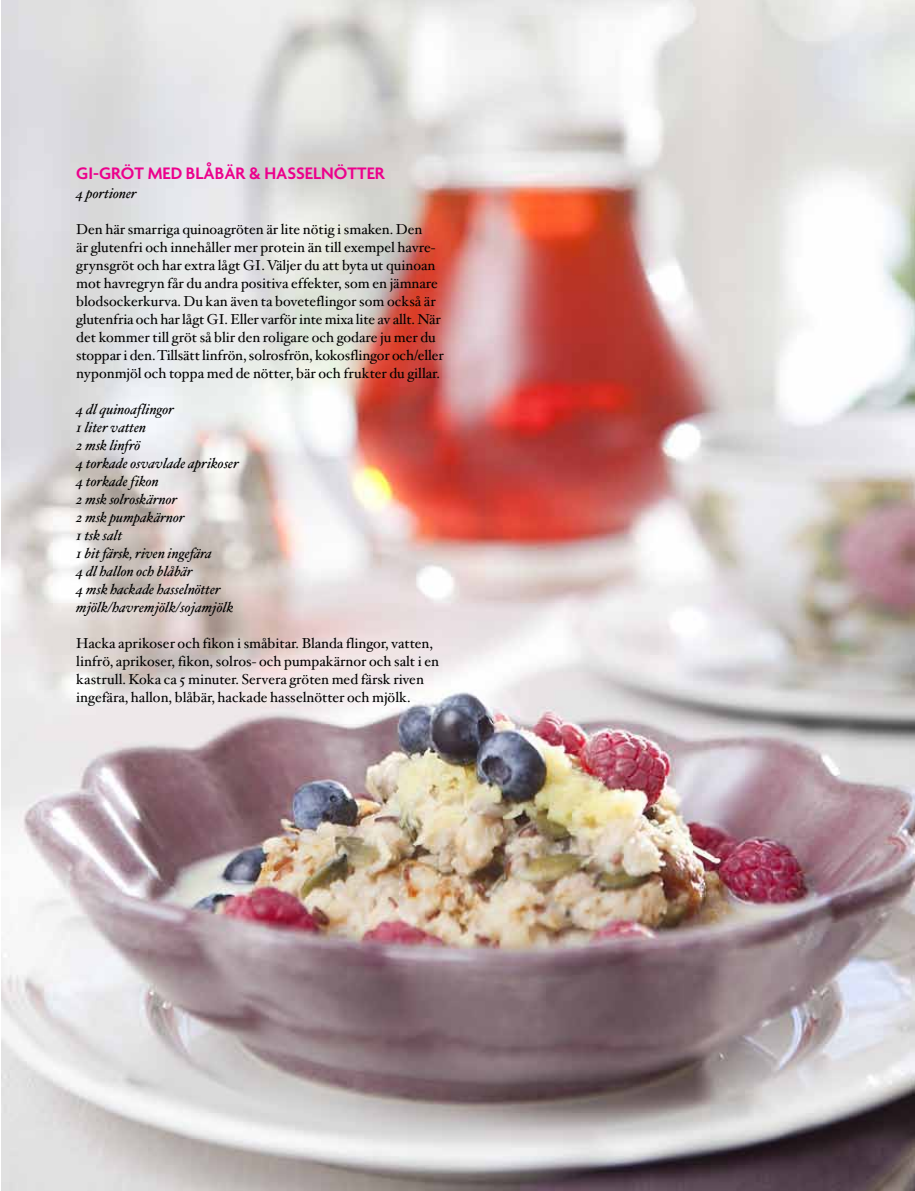
<style>
.page{position:relative;width:915px;height:1191px;background:#fff}
.page>*{position:absolute;margin:0;border:0;box-sizing:border-box;transform-origin:0 0}
.t1{font:600 18px "Agenda";color:#ec008c}
.t2{font:14.4px/18px "Hoefler Txt";color:#000}
.t3{font:italic 14.4px/18px "Hoefler Txt";color:#000}
</style>
<div class="page">
<img style="left:1px;top:0;width:913px;height:1191px">
<p class="t1" style="left:76px;top:163px;width:310px">GI -GRÖT MED BLÅBÄR &amp; HASSELN ÖTTER</p>
<p class="t3" style="left:76px;top:184px;width:62px">4 portioner</p>
<p class="t2" style="left:76px;top:220px;width:369px">Den här smarriga quinoagröten är lite nötig i smaken. Den<br>är glutenfri och innehåller mer protein än till exempel havre&shy;grynsgröt och har extra lågt GI. Väljer du att byta ut quinoan mot havregryn får du andra positiva effekter, som en jämnare blodsockerkurva. Du kan även ta boveteflingor som också är glutenfria och har lågt GI. Eller varför inte mixa lite av allt. När det kommer till gröt så blir den roligare och godare ju mer du stoppar i den. Tillsätt linfrön, solrosfrön, kokosflingor och/eller nyponmjöl och toppa med de nötter, bär och frukter du gillar.</p>
<p class="t3" style="left:76px;top:400px;width:164px">4 dl quinoaflingor<br>1 liter vatten<br>2 msk linfrö<br>4 torkade osvavlade aprikoser<br>4 torkade fikon<br>2 msk solroskärnor<br>2 msk pumpakärnor<br>1 tsk salt<br>1 bit färsk, riven ingefära<br>4 dl hallon och blåbär<br>4 msk hackade hasselnötter mjölk/havremjölk/sojamjölk</p>
<p class="t2" style="left:76px;top:634px;width:364px">Hacka aprikoser och fikon i småbitar. Blanda flingor, vatten, linfrö, aprikoser, fikon, solros- och pumpakärnor och salt i en kastrull. Koka ca 5 minuter. Servera gröten med färsk riven ingefära, hallon, blåbär, hackade hasselnötter och mjölk.</p>
</div>
